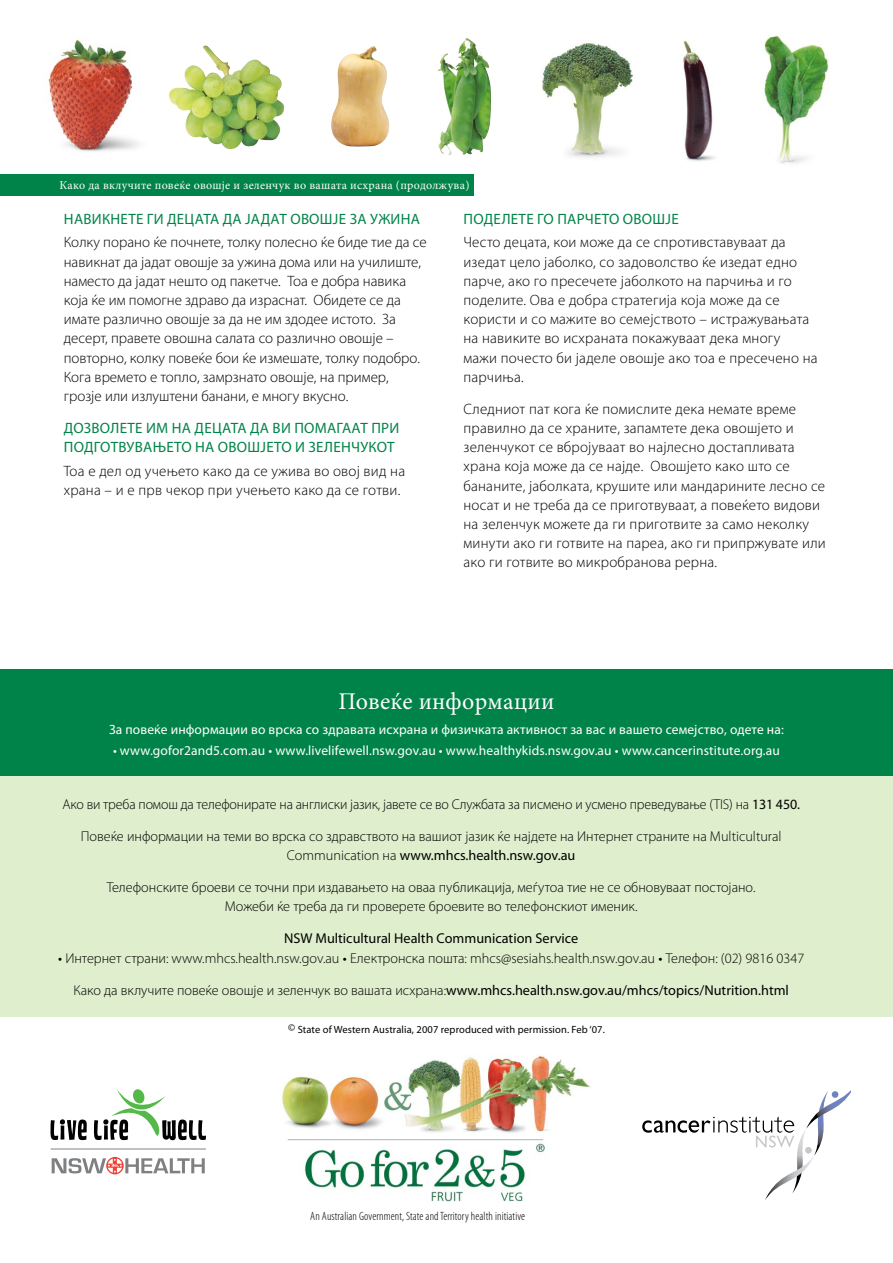
<style>
.page{position:relative;width:893px;height:1263px;background:#fff}
.page>*{position:absolute;margin:0;border:0;box-sizing:border-box;transform-origin:0 0}
.t1{font:24px "Minion Pro";letter-spacing:.01em;color:#fff}
.t2{font:300 15px/19.2px "Myriad Pro";letter-spacing:.01em;color:#000}
.t3{font:15px/19.2px "Myriad Pro";letter-spacing:.02em;color:#008348}
.t4{font:300 14.25px/19.2px "Myriad Pro";color:#000;text-align:center}
.t5{font:14.25px "Myriad Pro";color:#000}
.t6{font:13.5px "Myriad Pro";letter-spacing:.01em;color:#fff}
.t7{font:12px "Minion Pro";letter-spacing:.02em;color:#fff}
.t8{font:300 condensed 12px "Myriad Pro";letter-spacing:.01em;color:#000}
.t9{font:10.5px "Myriad Pro";letter-spacing:.01em;color:#000}
.s1{font-weight:400}
.s2{font-weight:300}
</style>
<div class="page">
<svg style="left:50px;top:1119px;width:37px;height:21px"></svg>
<svg style="left:94px;top:1089px;width:112px;height:52px"></svg>
<svg style="left:52px;top:1157px;width:153px;height:17px"></svg>
<hr style="left:51px;top:1149px;width:155px;height:1px;background:#808284">
<svg style="left:642px;top:1091px;width:208px;height:109px"></svg>
<img style="left:48px;top:39px;width:91px;height:113px">
<img style="left:169px;top:45px;width:115px;height:105px">
<img style="left:438px;top:38px;width:53px;height:117px">
<img style="left:331px;top:46px;width:59px;height:101px">
<img style="left:542px;top:43px;width:91px;height:115px">
<img style="left:764px;top:35px;width:65px;height:129px">
<img style="left:683px;top:40px;width:32px;height:121px">
<img style="left:282px;top:1055px;width:308px;height:146px">
<div style="left:0;top:755px;width:893px;height:261px;background:#dfeecc"></div>
<div style="left:0;top:670px;width:893px;height:106px;background:#008348"></div>
<div style="left:0;top:174px;width:474px;height:22px;background:#008348"></div>
<p class="t7" style="left:60px;top:177px;width:411px">Како да вклучите повеќе овошје и зеленчук во вашата исхрана (продолжува)</p>
<p class="t3" style="left:64px;top:209px;width:358px">НАВИКНЕТЕ ГИ ДЕЦАТА ДА ЈАДАТ ОВОШЈЕ ЗА УЖИНА</p>
<p class="t2" style="left:64px;top:233px;width:364px">Колку порано ќе почнете, толку полесно ќе биде тие да се навикнат да јадат овошје за ужина дома или на училиште, наместо да јадат нешто од пакетче. Тоа е добра навика која ќе им помогне здраво да израснат. Обидете се да имате различно овошје за да не им здодее истото. За десерт, правете овошна салата со различно овошје – повторно, колку повеќе бои ќе измешате, толку подобро.<br>Кога времето е топло, замрзнато овошје, на пример, грозје или излуштени банани, е многу вкусно.</p>
<p class="t3" style="left:64px;top:418px;width:337px">ДОЗВОЛЕТЕ ИМ НА ДЕЦАТА ДА ВИ ПОМАГААТ ПРИ<br>ПОДГОТВУВАЊЕТО НА ОВОШЈЕТО И ЗЕЛЕНЧУКОТ</p>
<p class="t2" style="left:64px;top:461px;width:343px">Тоа е дел од учењето како да се ужива во овој вид на храна – и е прв чекор при учењето како да се готви.</p>
<p class="t3" style="left:464px;top:209px;width:217px">ПОДЕЛЕТЕ ГО ПАРЧЕТО ОВОШЈЕ</p>
<p class="t2" style="left:463px;top:233px;width:356px">Често децата, кои може да се спротивставуваат да изедат цело јаболко, со задоволство ќе изедат едно парче, ако го пресечете јаболкото на парчиња и го поделите. Ова е добра стратегија која може да се користи и со мажите во семејството – истражувањата на навиките во исхраната покажуваат дека многу мажи почесто би јаделе овошје ако тоа е пресечено на парчиња.</p>
<p class="t2" style="left:463px;top:399px;width:364px">Следниот пат кога ќе помислите дека немате време правилно да се храните, запамтете дека овошјето и зеленчукот се вбројуваат во најлесно достапливата храна која може да се најде. Овошјето како што се бананите, јаболката, крушите или мандарините лесно се носат и не треба да се приготвуваат, а повеќето видови на зеленчук можете да ги приготвите за само неколку минути ако ги готвите на пареа, ако ги припржувате или ако ги готвите во микробранова рерна.</p>
<h1 class="t1" style="left:338px;top:685px;width:217px">Повеќе информации</h1>
<p class="t6" style="left:109px;top:721px;width:676px">За повеќе информации во врска со здравата исхрана и физичката активност за вас и вашето семејство, одете на:</p>
<p class="t6" style="left:113px;top:742px;width:668px">• www.gofor2and5.com.au • www.livelifewell.nsw.gov.au • www.healthykids.nsw.gov.au • www.cancerinstitute.org.au</p>
<p class="t4" style="left:62px;top:795px;width:739px">Ако ви треба помош да телефонирате на англиски јазик, јавете се во Службата за писмено и усмено преведување (TIS) на <span class="s1">131 450.</span></p>
<p class="t4" style="left:81px;top:826px;width:702px">Повеќе информации на теми во врска со здравството на вашиот јазик ќе најдете на Интернет страните на Multicultural<br>Communication на <span class="s1">www.mhcs.health.nsw.gov.au</span></p>
<p class="t4" style="left:107px;top:878px;width:650px">Телефонските броеви се точни при издавањето на оваа публикација, меѓутоа тие не се обновуваат постојано.<br>Можеби ќе треба да ги проверете броевите во телефонскиот именик.</p>
<p class="t5" style="left:284px;top:930px;width:296px">NSW Multicultural Health Communication Service</p>
<p class="t4" style="left:58px;top:948px;width:748px"><span class="s1">•</span> Интернет страни: www.mhcs.health.nsw.gov.au <span class="s1">•</span> Електронска пошта: mhcs@sesiahs.health.nsw.gov.au <span class="s1">•</span> Телефон: (02) 9816 0347</p>
<p class="t5" style="left:73px;top:981px;width:717px"><span class="s2">Како да вклучите повеќе овошје и зеленчук во вашата исхрана:</span>www.mhcs.health.nsw.gov.au/mhcs/topics/Nutrition.html</p>
<p class="t9" style="left:288px;top:1023px;width:318px">© State of Western Australia, 2007 reproduced with permission. Feb ‘07.</p>
<p class="t8" style="left:310px;top:1209px;width:216px">An Australian Government, State and Territory health initiative</p>
</div>
